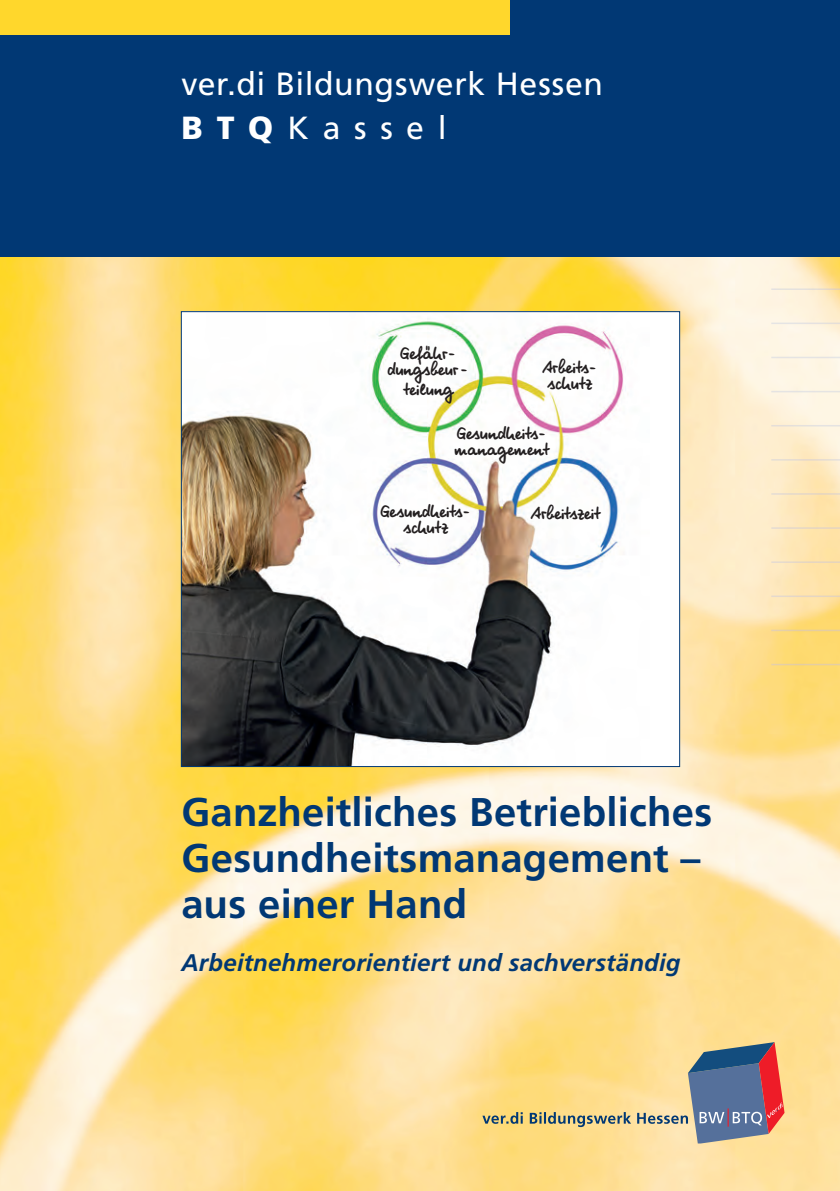
<style>
.page{position:relative;width:840px;height:1191px;background:#fff}
.page>*{position:absolute;margin:0;border:0;box-sizing:border-box;transform-origin:0 0}
.t1{font:700 40px/46px "Frutiger";letter-spacing:.005em;color:#013874}
.t2{font:32px/44px "Frutiger";letter-spacing:.02em;color:#fff}
.t3{font:italic 700 24px "Frutiger";letter-spacing:.005em;color:#013874}
.t4{font:18px/16px "Frech Schreib";letter-spacing:.02em;color:#231f20;scale:.9 1}
.s1{font-weight:900}
</style>
<div class="page">
<img style="left:0;top:257px;width:839px;height:934px">
<hr style="left:770px;top:288px;width:69px;height:2px;background:#013874">
<hr style="left:770px;top:322px;width:69px;height:2px;background:#013874">
<hr style="left:770px;top:357px;width:69px;height:1px;background:#013874">
<hr style="left:770px;top:391px;width:69px;height:1px;background:#013874">
<hr style="left:770px;top:425px;width:69px;height:1px;background:#013874">
<hr style="left:770px;top:459px;width:69px;height:1px;background:#013874">
<hr style="left:770px;top:493px;width:69px;height:2px;background:#013874">
<hr style="left:770px;top:527px;width:69px;height:2px;background:#013874">
<hr style="left:770px;top:561px;width:69px;height:2px;background:#013874">
<hr style="left:770px;top:595px;width:69px;height:2px;background:#013874">
<hr style="left:770px;top:629px;width:69px;height:2px;background:#013874">
<hr style="left:770px;top:664px;width:69px;height:1px;background:#013874">
<div style="left:0;top:0;width:839px;height:257px;background:#013874"></div>
<div style="left:0;top:0;width:509px;height:34px;background:#ffd72c"></div>
<svg style="left:482px;top:1042px;width:302px;height:101px;background:#d1b988"></svg>
<div style="left:181px;top:312px;width:498px;height:454px;background:#fff"></div>
<img style="left:183px;top:320px;width:441px;height:445px">
<h2 class="t2" style="left:181px;top:62px;width:423px">ver.di Bildungswerk Hessen<br><span class="s1">BTQ</span>Kassel</h2>
<p class="t4" style="left:387px;top:346px;width:92px;text-align:center">Gefähr&shy;dungsbeur-</p>
<p class="t4" style="left:403px;top:382px;width:56px">teilung</p>
<p class="t4" style="left:542px;top:360px;width:63px">Arbeits&shy;schutz</p>
<p class="t4" style="left:454px;top:426px;width:106px">Gesundheits&shy;management</p>
<p class="t4" style="left:380px;top:504px;width:102px;text-align:center">Gesundheits&shy;schutz</p>
<p class="t4" style="left:530px;top:506px;width:78px">Arbeitszeit</p>
<h1 class="t1" style="left:181px;top:789px;width:532px">Ganzheitliches Betriebliches<br>Gesundheitsmanagement – aus einer Hand</h1>
<h3 class="t3" style="left:181px;top:948px;width:500px">Arbeitnehmerorientiert und sachverständig</h3>
</div>
